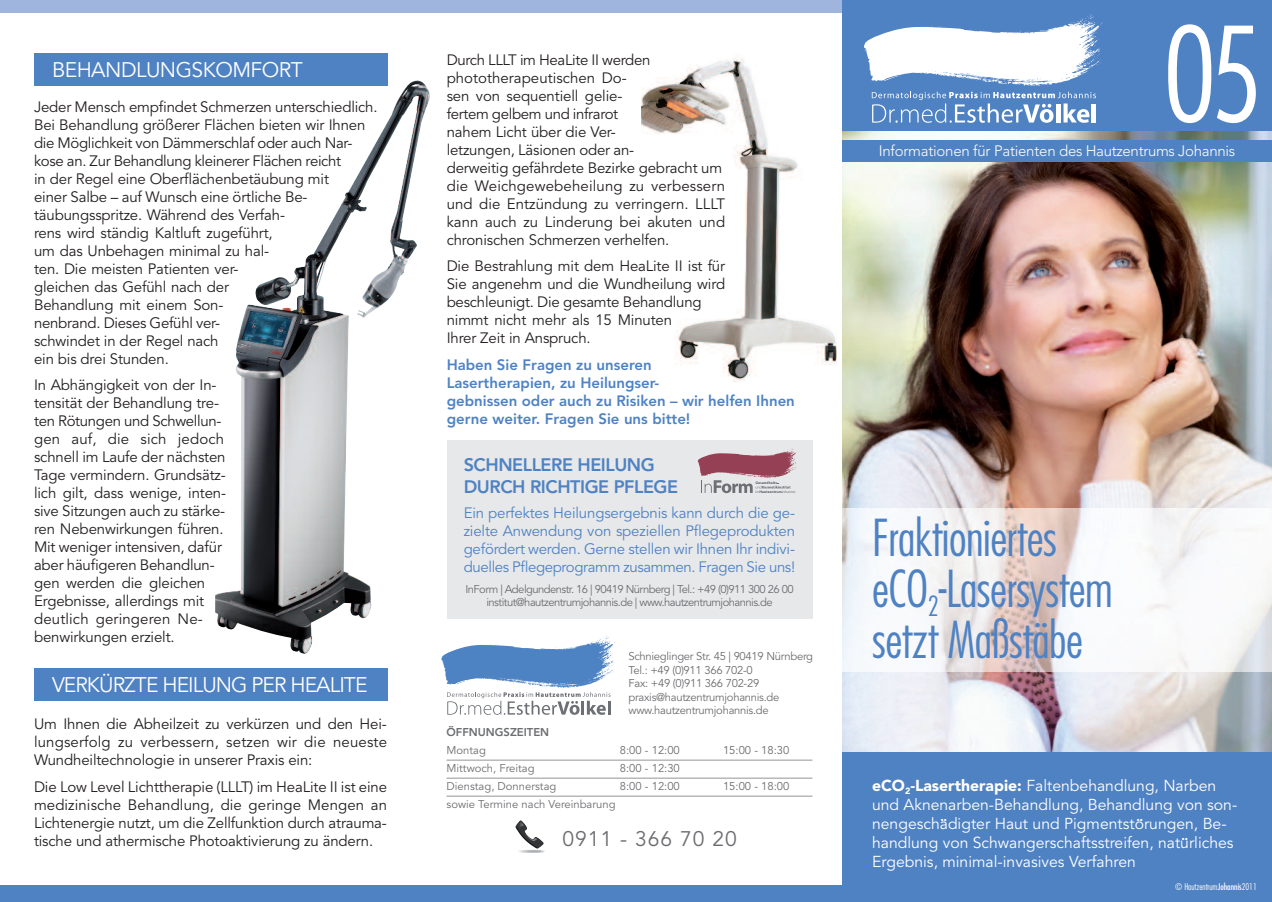
<style>
.page{position:relative;width:1272px;height:902px;background:#fff}
.page>*{position:absolute;margin:0;border:0;box-sizing:border-box;transform-origin:0 0}
.t1{font:300 condensed 127.5px "Futura Std";color:#fff}
.t2{font:300 condensed 49.5px/51px "Futura Std";letter-spacing:-.01em;color:#4f82c3}
.t3{font:21px "Avenir LT Std";letter-spacing:-.045em;color:#fff}
.t4{font:21px "Avenir LT Std";letter-spacing:-.025em;color:#fff}
.t5{font:21px "Avenir LT Std";letter-spacing:.05em;color:#6c6d70}
.t6{font:800 18px/21.6px "Avenir LT Std";letter-spacing:-.025em;color:#4f82c3}
.t7{font:15.75px/18.9px "Avenir LT Std";color:#fff}
.t8{font:15px/18px "Avenir LT Std";letter-spacing:-.01em;color:#231f20}
.t9{font:15px/18px "Avenir LT Std";letter-spacing:-.025em;color:#4f82c3;text-align:justify}
.t10{font:800 15px/18px "Avenir LT Std";color:#4f82c3}
.t11{font:300 15px "Avenir LT Std";letter-spacing:-.015em;color:#fff}
.t12{font:11.25px/13.5px "Avenir LT Std";letter-spacing:-.025em;color:#6c6d70}
.t13{font:11.25px/13.5px "Avenir LT Std";letter-spacing:-.05em;color:#6c6d70;text-align:center}
.t14{font:11.25px "Avenir LT Std";color:#6c6d70}
.t15{font:800 11.25px "Avenir LT Std";color:#6c6d70}
.t16{font:300 condensed 9px "Futura Std";color:#fff}
.s1{font-weight:900}
.s2{font-family:"Baskerville";font-weight:700;font-style:italic}
.s3{font-weight:400}
</style>
<div class="page">
<img style="left:641px;top:56px;width:195px;height:326px">
<div style="left:0;top:0;width:884px;height:13px;background:#a0b5dd"></div>
<div style="left:0;top:884px;width:869px;height:17px;background:#4f82c3"></div>
<img style="left:842px;top:131px;width:429px;height:621px">
<div style="left:842px;top:0;width:429px;height:131px;background:#4f82c3"></div>
<div style="left:842px;top:752px;width:429px;height:149px;background:#4f82c3"></div>
<svg style="left:864px;top:14px;width:239px;height:72px"></svg>
<svg style="left:871px;top:92px;width:224px;height:31px"></svg>
<div style="left:842px;top:140px;width:429px;height:22px;background:#4f82c3"></div>
<img style="left:236px;top:80px;width:194px;height:510px">
<div style="left:34px;top:53px;width:353px;height:33px;background:#4f82c3"></div>
<img style="left:842px;top:509px;width:429px;height:162px">
<div style="left:34px;top:668px;width:353px;height:33px;background:#4f82c3"></div>
<hr style="left:446px;top:759px;width:366px;height:1px;background:#939598">
<hr style="left:446px;top:777px;width:366px;height:1px;background:#939598">
<hr style="left:446px;top:795px;width:366px;height:1px;background:#939598">
<hr style="left:518px;top:849px;width:27px;height:3px;background:#f5f6f6;border-radius:50%">
<hr style="left:519px;top:849px;width:25px;height:3px;background:#eff1f1;border-radius:50%">
<svg style="left:515px;top:820px;width:28px;height:32px"></svg>
<svg style="left:441px;top:635px;width:174px;height:79px"></svg>
<div style="left:446px;top:440px;width:366px;height:178px;background:#e7e8e9"></div>
<svg style="left:697px;top:448px;width:100px;height:45px"></svg>
<h3 class="t4" style="left:52px;top:61px;width:252px">BEHANDLUNGSKoMFoRT</h3>
<p class="t8" style="left:34px;top:98px;width:345px">Jeder Mensch empfindet Schmerzen unterschiedlich.<br>Bei Behandlung größerer Flächen bieten wir Ihnen die Möglichkeit von Dämmerschlaf oder auch Nar&shy;kose an. Zur Behandlung kleinerer Flächen reicht<br>in der Regel eine oberflächenbetäubung mit<br>einer Salbe – auf Wunsch eine örtliche Be&shy;täubungsspritze. Während des Verfah-<br>rens wird ständig Kaltluft zugeführt,<br>um das Unbehagen minimal zu hal-<br>ten. Die meisten Patienten ver-<br>gleichen das Gefühl nach der<br>Behandlung mit einem Son-<br>nenbrand. Dieses Gefühl ver-<br>schwindet in der Regel nach<br>ein bis drei Stunden.</p>
<p class="t8" style="left:34px;top:377px;width:194px">In Abhängigkeit von der In&shy;tensität der Behandlung tre&shy;ten Rötungen und Schwellun&shy;gen auf, die sich jedoch schnell im Laufe der nächsten<br>Tage vermindern. Grundsätz&shy;lich gilt, dass wenige, inten&shy;sive Sitzungen auch zu stärke&shy;ren Nebenwirkungen führen.<br>Mit weniger intensiven, dafür aber häufigeren Behandlun&shy;gen werden die gleichen<br>Ergebnisse, allerdings mit deutlich geringeren Ne&shy;benwirkungen erzielt.</p>
<h3 class="t3" style="left:52px;top:676px;width:317px">VERKÜRZTE HEILUNG PER HEALITE</h3>
<p class="t8" style="left:34px;top:716px;width:354px;text-align:justify">Um Ihnen die Abheilzeit zu verkürzen und den Hei&shy;lungserfolg zu verbessern, setzen wir die neueste Wundheiltechnologie in unserer Praxis ein:</p>
<p class="t8" style="left:34px;top:778px;width:354px;text-align:justify">Die Low Level Lichttherapie (LLLT) im HeaLite II ist eine medizinische Behandlung, die geringe Mengen an Lichtenergie nutzt, um die Zellfunktion durch atrauma&shy;tische und athermische Photoaktivierung zu ändern.</p>
<p class="t8" style="left:446px;top:52px;width:280px">Durch LLLT im HeaLite II werden phototherapeutischen Do-<br>sen von sequentiell gelie-<br>fertem gelbem und infrarot<br>nahem Licht über die Ver-<br>letzungen, Läsionen oder an-<br>derweitig gefährdete Bezirke gebracht um die Weichgewebeheilung zu verbessern und die Entzündung zu verringern. LLLT kann auch zu Linderung bei akuten und chronischen Schmerzen verhelfen.</p>
<p class="t8" style="left:446px;top:258px;width:280px">Die Bestrahlung mit dem HeaLite II ist für Sie angenehm und die Wundheilung wird beschleunigt. Die gesamte Behandlung nimmt nicht mehr als 15 Minuten<br>Ihrer Zeit in Anspruch.</p>
<p class="t10" style="left:446px;top:357px;width:350px">Haben Sie Fragen zu unseren<br>Lasertherapien, zu Heilungser-<br>gebnissen oder auch zu Risiken – wir helfen Ihnen gerne weiter. Fragen Sie uns bitte!</p>
<p class="t6" style="left:463px;top:455px;width:216px">SCHNELLERE HEILUNG<br>DURCH RICHTIGE PFLEGE</p>
<p class="t9" style="left:463px;top:504px;width:333px">Ein perfektes Heilungsergebnis kann durch die ge&shy;zielte Anwendung von speziellen Pflegeprodukten gefördert werden. Gerne stellen wir Ihnen Ihr indivi&shy;duelles Pflegeprogramm zusammen. Fragen Sie uns!</p>
<p class="t13" style="left:465px;top:583px;width:330px">InForm | Adelgundenstr. 16 | 90419 Nürnberg | Tel.: +49 (0)911 300 26 00 institut@hautzentrumjohannis.de | www.hautzentrumjohannis.de</p>
<p class="t12" style="left:628px;top:650px;width:186px">Schnieglinger Str. 45 | 90419 Nürnberg<br>Tel.: +49 (0)911 366 702-0<br>Fax: +49 (0)911 366 702-29 praxis@hautzentrumjohannis.de www.hautzentrumjohannis.de</p>
<p class="t15" style="left:446px;top:727px;width:104px">ÖFFNUNGSZEITEN</p>
<p class="t12" style="left:446px;top:744px;width:41px">Montag</p>
<p class="t12" style="left:620px;top:744px;width:62px">8:00 - 12:00</p>
<p class="t12" style="left:723px;top:744px;width:68px">15:00 - 18:30</p>
<p class="t14" style="left:446px;top:763px;width:90px">Mittwoch, Freitag</p>
<p class="t12" style="left:620px;top:762px;width:62px">8:00 - 12:30</p>
<p class="t14" style="left:446px;top:781px;width:111px">Dienstag, Donnerstag</p>
<p class="t12" style="left:620px;top:780px;width:62px">8:00 - 12:00</p>
<p class="t12" style="left:723px;top:780px;width:68px">15:00 - 18:00</p>
<p class="t14" style="left:446px;top:799px;width:170px">sowie Termine nach Vereinbarung</p>
<h3 class="t5" style="left:562px;top:829px;width:176px">0911 - 366 70 20</h3>
<h1 class="t1" style="left:1163px;top:20px;width:101px">05</h1>
<p class="t11" style="left:878px;top:144px;width:358px">Informationen für Patienten des Hautzentrums Johannis</p>
<h2 class="t2" style="left:872px;top:516px;width:242px">Fraktioniertes eCO<sub>2</sub>-Lasersystem setzt Maßstäbe</h2>
<p class="t7" style="left:872px;top:777px;width:367px"><span class="s1">eCO</span><sub>2</sub><span class="s1">-Lasertherapie:</span> Faltenbehandlung, Narben und Aknenarben-Behandlung, Behandlung von son&shy;nengescha<span class="s2">̈</span>digter Haut und Pigmentsto<span class="s2">̈</span>rungen, Be&shy;handlung von Schwangerschaftsstreifen, natu<span class="s2">̈</span>rliches Ergebnis, minimal-invasives Verfahren</p>
<p class="t16" style="left:1175px;top:882px;width:83px">© Hautzentrum<span class="s3">Johannis</span>2011</p>
</div>
